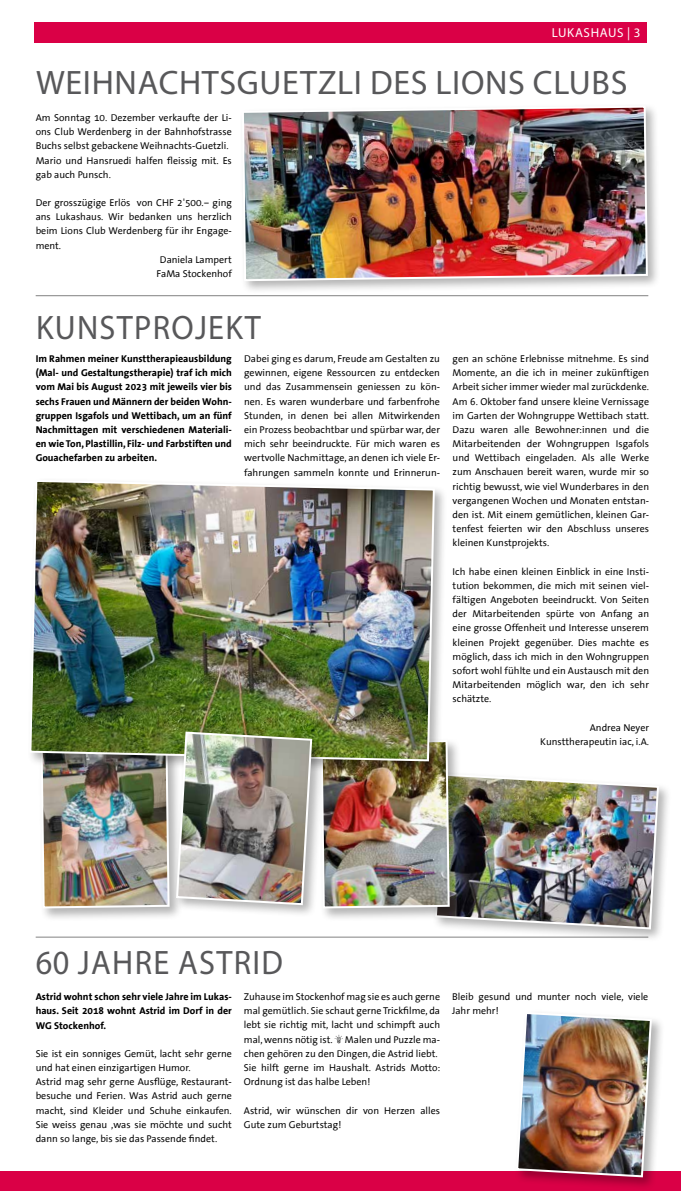
<style>
.page{position:relative;width:681px;height:1191px;background:#fff}
.page>*{position:absolute;margin:0;border:0;box-sizing:border-box;transform-origin:0 0}
.t1{font:34px "Myriad Pro";letter-spacing:.02em;color:#58585a}
.t2{font:34px "Myriad Pro";letter-spacing:.04em;color:#58585a;scale:.95 1}
.t3{font:13px "Myriad Pro";letter-spacing:.05em;color:#fff}
.t4{font:10px/14.2px "The Sans Office";color:#000}
.t5{font:700 10px/14.2px "The Sans Office";color:#000;text-align:justify}
.s1{font-family:"Frutiger LT Std";font-stretch:condensed}
</style>
<div class="page">
<div style="left:432px;top:771px;width:239px;height:171px;background:#000;opacity:.3"></div>
<img style="left:433px;top:772px;width:226px;height:158px">
<div style="left:318px;top:737px;width:144px;height:184px;background:#000;opacity:.3"></div>
<img style="left:325px;top:739px;width:125px;height:170px">
<div style="left:38px;top:737px;width:145px;height:184px;background:#000;opacity:.3"></div>
<div style="left:34px;top:22px;width:612px;height:21px;background:#da0046"></div>
<div style="left:0;top:1171px;width:680px;height:20px;background:#da0046"></div>
<div style="left:239px;top:103px;width:422px;height:191px;background:#000;opacity:.3"></div>
<img style="left:241px;top:105px;width:407px;height:177px">
<hr style="left:36px;top:295px;width:612px;height:1px;background:#000">
<div style="left:27px;top:477px;width:421px;height:297px;background:#000;opacity:.3"></div>
<img style="left:28px;top:479px;width:407px;height:283px">
<div style="left:173px;top:729px;width:152px;height:189px;background:#000;opacity:.3"></div>
<img style="left:39px;top:730px;width:274px;height:179px">
<hr style="left:36px;top:936px;width:612px;height:1px;background:#000">
<div style="left:513px;top:1009px;width:151px;height:181px;background:#000;opacity:.3"></div>
<img style="left:515px;top:1011px;width:137px;height:167px">
<h2 class="t3" style="left:551px;top:25px;width:90px">LUKASHAUS | 3</h2>
<h1 class="t1" style="left:36px;top:62px;width:592px">WEIHNACHTSGUETZLI DES LIONS CLUBS</h1>
<p class="t4" style="left:36px;top:111px;width:198px">Am Sonntag 10. Dezember verkaufte der Li&shy;ons Club Werdenberg in der Bahnhofstrasse Buchs selbst gebackene Weihnachts-Guetzli.<br>Mario und Hansruedi halfen fleissig mit. Es gab auch Punsch.</p>
<p class="t4" style="left:36px;top:196px;width:198px">Der grosszügige Erlös von CHF 2<span class="s1">'</span>500.– ging</p>
<p class="t4" style="left:36px;top:210px;width:198px">ans Lukashaus. Wir bedanken uns herzlich</p>
<p class="t4" style="left:36px;top:224px;width:198px">beim Lions Club Werdenberg für ihr Engage-</p>
<p class="t4" style="left:36px;top:239px;width:27px">ment.</p>
<p class="t4" style="left:160px;top:253px;width:73px">Daniela Lampert</p>
<p class="t4" style="left:156px;top:267px;width:77px">FaMa Stockenhof</p>
<h1 class="t2" style="left:36px;top:306px;width:238px">KUNSTPROJEKT</h1>
<p class="t5" style="left:36px;top:352px;width:198px">Im Rahmen meiner Kunsttherapieausbildung (Mal- und Gestaltungstherapie) traf ich mich vom Mai bis August 2023 mit jeweils vier bis sechs Frauen und Männern der beiden Wohn&shy;gruppen Isgafols und Wettibach, um an fünf Nachmittagen mit verschiedenen Materiali&shy;en wie Ton, Plastillin, Filz- und Farbstiften und Gouachefarben zu arbeiten.</p>
<p class="t4" style="left:244px;top:352px;width:197px;text-align:justify">Dabei ging es darum, Freude am Gestalten zu gewinnen, eigene Ressourcen zu entdecken und das Zusammensein geniessen zu kön&shy;nen. Es waren wunderbare und farbenfrohe Stunden, in denen bei allen Mitwirkenden ein Prozess beobachtbar und spürbar war, der mich sehr beeindruckte. Für mich waren es wertvolle Nachmittage, an denen ich viele Er&shy;fahrungen sammeln konnte und Erinnerun-</p>
<p class="t4" style="left:452px;top:352px;width:198px;text-align:justify">gen an schöne Erlebnisse mitnehme. Es sind Momente, an die ich in meiner zukünftigen Arbeit sicher immer wieder mal zurückdenke.<br>Am 6. Oktober fand unsere kleine Vernissage im Garten der Wohngruppe Wettibach statt.<br>Dazu waren alle Bewohner:innen und die Mitarbeitenden der Wohngruppen Isgafols und Wettibach eingeladen. Als alle Werke zum Anschauen bereit waren, wurde mir so richtig bewusst, wie viel Wunderbares in den vergangenen Wochen und Monaten entstan&shy;den ist. Mit einem gemütlichen, kleinen Gar&shy;tenfest feierten wir den Abschluss unseres kleinen Kunstprojekts.</p>
<p class="t4" style="left:452px;top:564px;width:198px;text-align:justify">Ich habe einen kleinen Einblick in eine Insti&shy;tution bekommen, die mich mit seinen viel&shy;fältigen Angeboten beeindruckt. Von Seiten der Mitarbeitenden spürte von Anfang an eine grosse Offenheit und Interesse unserem kleinen Projekt gegenüber. Dies machte es möglich, dass ich mich in den Wohngruppen sofort wohl fühlte und ein Austausch mit den Mitarbeitenden möglich war, den ich sehr schätzte.</p>
<p class="t4" style="left:540px;top:720px;width:110px;text-align:right">Andrea Neyer<br>Kunsttherapeutin iac, i.A.</p>
<h1 class="t2" style="left:36px;top:941px;width:262px">60 JAHRE ASTRID</h1>
<p class="t5" style="left:36px;top:990px;width:198px">Astrid wohnt schon sehr viele Jahre im Lukas&shy;haus. Seit 2018 wohnt Astrid im Dorf in der WG Stockenhof.</p>
<p class="t4" style="left:36px;top:1046px;width:198px">Sie ist ein sonniges Gemüt, lacht sehr gerne und hat einen einzigartigen Humor.<br>Astrid mag sehr gerne Ausflüge, Restaurant&shy;besuche und Ferien. Was Astrid auch gerne macht, sind Kleider und Schuhe einkaufen.<br>Sie weiss genau ,was sie möchte und sucht dann so lange, bis sie das Passende findet.</p>
<p class="t4" style="left:244px;top:990px;width:198px">Zuhause im Stockenhof mag sie es auch gerne mal gemütlich. Sie schaut gerne Trickfilme, da lebt sie richtig mit, lacht und schimpft auch mal, wenns nötig ist. Malen und Puzzle ma&shy;chen gehören zu den Dingen, die Astrid liebt.<br>Sie hilft gerne im Haushalt. Astrids Motto:<br>Ordnung ist das halbe Leben!</p>
<p class="t4" style="left:244px;top:1103px;width:198px">Astrid, wir wünschen dir von Herzen alles<br>Gute zum Geburtstag!</p>
<p class="t4" style="left:452px;top:990px;width:198px">Bleib gesund und munter noch viele, viele<br>Jahr mehr!</p>
</div>
